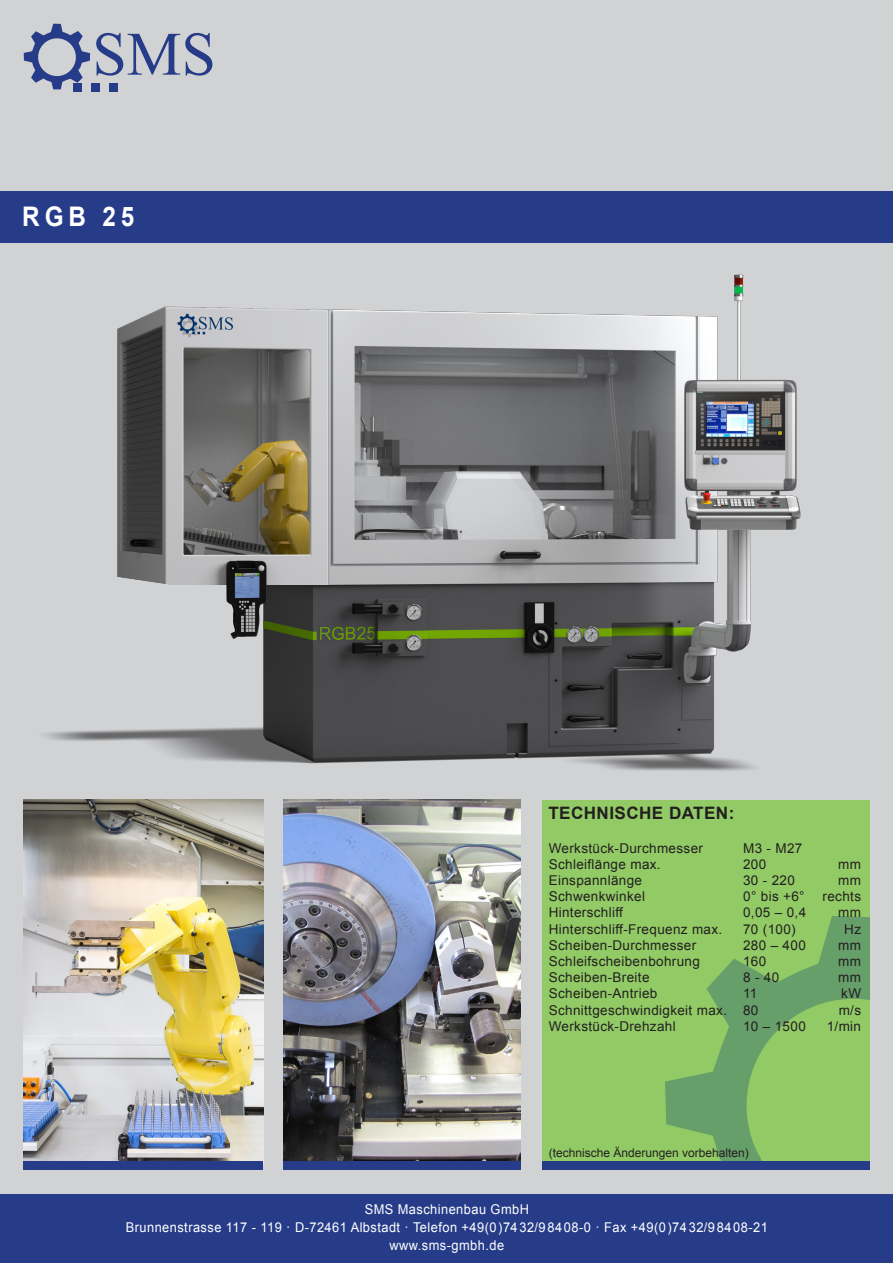
<style>
.page{position:relative;width:893px;height:1263px;background:#fff}
.page>*{position:absolute;margin:0;border:0;box-sizing:border-box;transform-origin:0 0}
.Produktinformation{font:700 27px "Arial";color:#fff;scale:.9 1}
.Body_Technische_Date{font:700 17.1px "Arial";letter-spacing:.025em;color:#231f20}
.Body_Technische_Date-2{font:13.5px "Arial";letter-spacing:.025em;color:#231f20}
.t1{font:13.5px "Arial";letter-spacing:.035em;color:#fff;scale:.95 1}
.t2{font:12px "Arial";color:#231f20}
</style>
<div class="page">
<div style="left:0;top:0;width:893px;height:1196px;background:#d1d2d4"></div>
<div style="left:0;top:1195px;width:893px;height:68px;background:#263c89"></div>
<div style="left:0;top:191px;width:893px;height:51px;background:#263c89"></div>
<div style="left:542px;top:800px;width:328px;height:367px;background:#92cb66"></div>
<svg style="left:665px;top:916px;width:205px;height:245px"></svg>
<img style="left:24px;top:800px;width:240px;height:365px">
<div style="left:542px;top:1161px;width:328px;height:8px;background:#263c89"></div>
<svg style="left:96px;top:33px;width:116px;height:43px"></svg>
<div style="left:91px;top:83px;width:9px;height:9px;background:#263c89"></div>
<div style="left:109px;top:83px;width:9px;height:9px;background:#263c89"></div>
<svg style="left:24px;top:24px;width:66px;height:65px"></svg>
<div style="left:73px;top:83px;width:9px;height:9px;background:#263c89"></div>
<div style="left:23px;top:1161px;width:240px;height:8px;background:#263c89"></div>
<img style="left:284px;top:799px;width:237px;height:362px">
<div style="left:284px;top:1161px;width:237px;height:8px;background:#263c89"></div>
<img style="left:45px;top:274px;width:756px;height:497px">
<p class="Produktinformation" style="left:22px;top:199px;width:126px">RGB 25</p>
<p class="Body_Technische_Date" style="left:548px;top:801px;width:188px">TECHNISCHE DATEN:</p>
<p class="Body_Technische_Date-2" style="left:549px;top:839px;width:156px">Werkstück-Durchmesser</p>
<p class="Body_Technische_Date-2" style="left:549px;top:855px;width:113px">Schleiflänge max.</p>
<p class="Body_Technische_Date-2" style="left:549px;top:871px;width:95px">Einspannlänge</p>
<p class="Body_Technische_Date-2" style="left:549px;top:887px;width:98px">Schwenkwinkel</p>
<p class="Body_Technische_Date-2" style="left:549px;top:904px;width:76px">Hinterschliff</p>
<p class="Body_Technische_Date-2" style="left:549px;top:920px;width:175px">Hinterschliff-Frequenz max.</p>
<p class="Body_Technische_Date-2" style="left:549px;top:936px;width:149px">Scheiben-Durchmesser</p>
<p class="Body_Technische_Date-2" style="left:549px;top:952px;width:153px">Schleifscheibenbohrung</p>
<p class="Body_Technische_Date-2" style="left:549px;top:968px;width:102px">Scheiben-Breite</p>
<p class="Body_Technische_Date-2" style="left:549px;top:985px;width:110px">Scheiben-Antrieb</p>
<p class="Body_Technische_Date-2" style="left:549px;top:1001px;width:180px">Schnittgeschwindigkeit max.</p>
<p class="Body_Technische_Date-2" style="left:549px;top:1017px;width:129px">Werkstück-Drehzahl</p>
<p class="Body_Technische_Date-2" style="left:743px;top:839px;width:61px">M3 - M27</p>
<p class="Body_Technische_Date-2" style="left:743px;top:855px;width:25px">200</p>
<p class="Body_Technische_Date-2" style="left:743px;top:871px;width:53px">30 - 220</p>
<p class="Body_Technische_Date-2" style="left:743px;top:904px;width:65px">0,05 – 0,4</p>
<p class="Body_Technische_Date-2" style="left:743px;top:920px;width:54px">70 (100)</p>
<p class="Body_Technische_Date-2" style="left:743px;top:936px;width:64px">280 – 400</p>
<p class="Body_Technische_Date-2" style="left:743px;top:952px;width:25px">160</p>
<p class="Body_Technische_Date-2" style="left:743px;top:968px;width:38px">8 - 40</p>
<p class="Body_Technische_Date-2" style="left:743px;top:985px;width:16px">11</p>
<p class="Body_Technische_Date-2" style="left:743px;top:1001px;width:17px">80</p>
<p class="Body_Technische_Date-2" style="left:743px;top:1017px;width:64px">10 – 1500</p>
<p class="Body_Technische_Date-2" style="left:743px;top:887px;width:63px">0° bis +6°</p>
<p class="Body_Technische_Date-2" style="left:838px;top:855px;width:24px">mm</p>
<p class="Body_Technische_Date-2" style="left:838px;top:871px;width:24px">mm</p>
<p class="Body_Technische_Date-2" style="left:823px;top:887px;width:40px">rechts</p>
<p class="Body_Technische_Date-2" style="left:838px;top:904px;width:24px">mm</p>
<p class="Body_Technische_Date-2" style="left:844px;top:920px;width:18px">Hz</p>
<p class="Body_Technische_Date-2" style="left:838px;top:936px;width:24px">mm</p>
<p class="Body_Technische_Date-2" style="left:838px;top:952px;width:24px">mm</p>
<p class="Body_Technische_Date-2" style="left:838px;top:968px;width:24px">mm</p>
<p class="Body_Technische_Date-2" style="left:841px;top:985px;width:21px">kW</p>
<p class="Body_Technische_Date-2" style="left:839px;top:1001px;width:24px">m/s</p>
<p class="Body_Technische_Date-2" style="left:827px;top:1017px;width:36px">1/min</p>
<p class="t2" style="left:549px;top:1145px;width:202px">(technische Änderungen vorbehalten)</p>
<p class="t1" style="left:365px;top:1201px;width:175px">SMS Maschinenbau GmbH</p>
<p class="t1" style="left:126px;top:1219px;width:677px">Brunnenstrasse 117 - 119 · D-72461 Albstadt · Telefon +49(0)7432/98408-0 · Fax +49(0)7432/98408-21</p>
<p class="t1" style="left:390px;top:1237px;width:122px">www.sms-gmbh.de</p>
</div>
